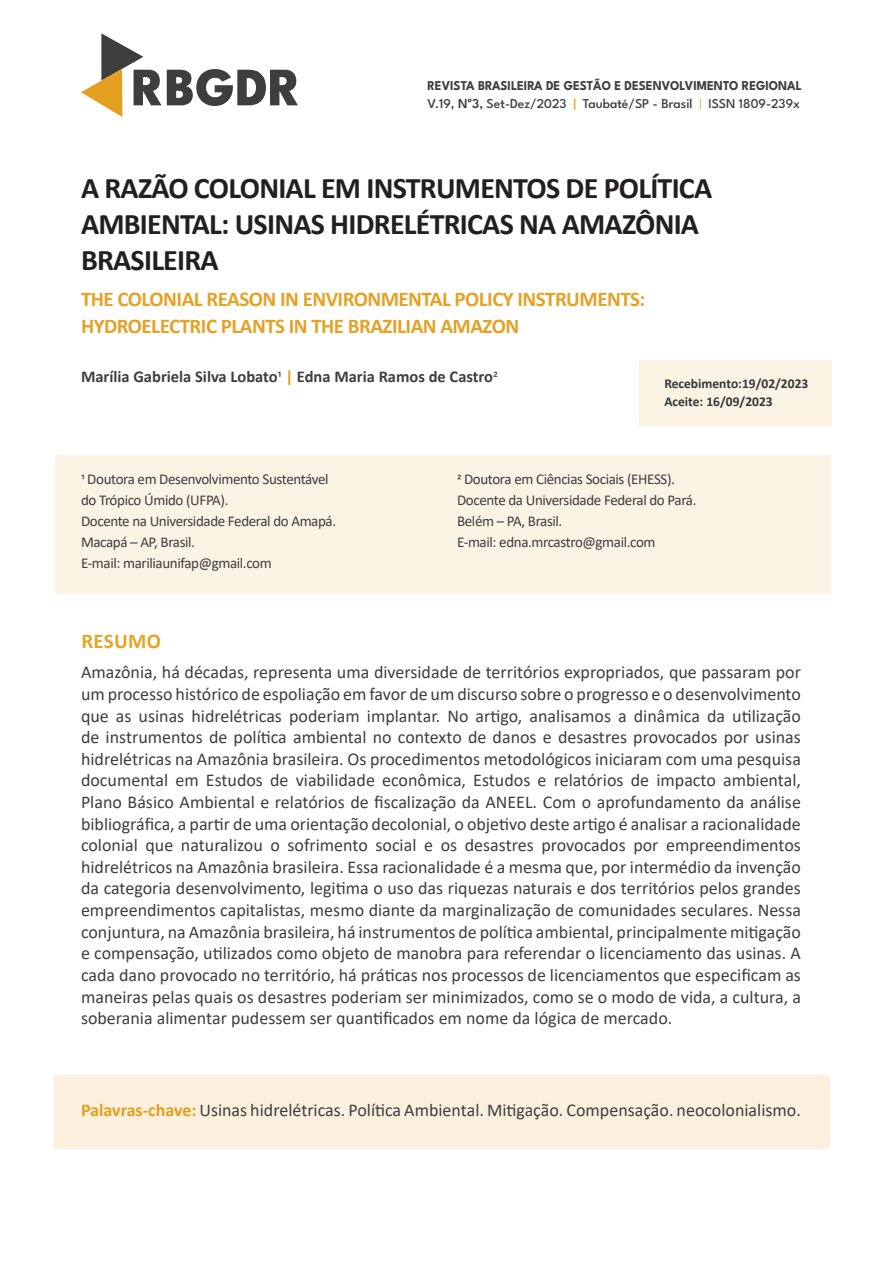
<style>
.page{position:relative;width:891px;height:1262px;background:#fff}
.page>*{position:absolute;margin:0;border:0;box-sizing:border-box;transform-origin:0 0}
.t1{font:800 54px "League Spartan";color:#3e3e3f}
.Titulo_Artigo{font:700 30px/36px "Calibri";letter-spacing:-.025em;color:#231f20}
.Titulo_Artigo-2{font:700 21px/27px "Calibri";letter-spacing:-.025em;color:#e4a227}
.Subtítulo_Artigos{font:700 21px "Calibri";letter-spacing:.015em;color:#e2a529}
.Resumo_e_Abstract{font:18px/21.6px "Calibri";color:#3e3e3f;text-align:justify}
.Palavra_Chave_-_Text{font:18px "Calibri";color:#3e3e3f}
.Autores{font:700 16.5px "Calibri";color:#3e3e3f}
.Instituições{font:15px "Calibri";letter-spacing:-.025em;color:#3e3e3f}
.t2{font:500 13.5px "League Spartan";color:#3e3e3f}
.t3{font:700 13.5px "League Spartan";color:#3e3e3f;scale:.94 1}
.Data_de_Recebido_e_A{font:700 13.5px "Calibri";color:#333739}
.s1{font-weight:600}
.s2{font-family:"Calibri";font-weight:700}
.s3{color:#e39f20}
.s4{font-weight:300;color:#e39f20}
.s5{font-weight:400}
.s6{font-weight:700;color:#e39f20}
</style>
<div class="page">
<div style="left:55px;top:455px;width:776px;height:139px;background:#fbf3e4"></div>
<div style="left:639px;top:360px;width:192px;height:66px;background:#fbf3e4"></div>
<div style="left:54px;top:1075px;width:776px;height:73px;background:#faf0dd"></div>
<svg style="left:81px;top:33px;width:62px;height:84px"></svg>
<h1 class="t1" style="left:132px;top:48px;width:171px">RBGDR</h1>
<p class="t3" style="left:428px;top:76px;width:400px">REVISTA BRASILEIRA DE GESTÃO E DESENVOLVIMENTO REGIONAL</p>
<p class="t2" style="left:428px;top:94px;width:374px">V.19, <span class="s1">N</span><span class="s2">°</span><span class="s1">3</span>, Set-Dez/2023 <span class="s3">|</span> Taubaté/SP - Brasil <span class="s4">|</span> ISSN 1809-239x</p>
<p class="Titulo_Artigo" style="left:81px;top:170px;width:633px">A RAZÃO COLONIAL EM INSTRUMENTOS DE POLÍTICA<br>AMBIENTAL: USINAS HIDRELÉTRICAS NA AMAZÔNIA<br>BRASILEIRA</p>
<p class="Titulo_Artigo-2" style="left:81px;top:285px;width:566px">THE COLONIAL REASON IN ENVIRONMENTAL POLICY INSTRUMENTS:<br>HYDROELECTRIC PLANTS IN THE BRAZILIAN AMAZON</p>
<p class="Autores" style="left:81px;top:364px;width:418px">Marília Gabriela Silva Lobato<span class="s5">1</span> <span class="s3">|</span> Edna Maria Ramos de Castro<span class="s5">2</span></p>
<p class="Data_de_Recebido_e_A" style="left:664px;top:374px;width:146px">Recebimento:19/02/2023</p>
<p class="Data_de_Recebido_e_A" style="left:664px;top:392px;width:110px">Aceite: 16/09/2023</p>
<p class="Instituições" style="left:81px;top:468px;width:249px">1 Doutora em Desenvolvimento Sustentável</p>
<p class="Instituições" style="left:81px;top:489px;width:149px">do Trópico Úmido (UFPA).</p>
<p class="Instituições" style="left:81px;top:510px;width:257px">Docente na Universidade Federal do Amapá.</p>
<p class="Instituições" style="left:81px;top:531px;width:116px">Macapá – AP, Brasil.</p>
<p class="Instituições" style="left:81px;top:552px;width:192px">E-mail: mariliaunifap@gmail.com</p>
<p class="Instituições" style="left:457px;top:468px;width:219px">2 Doutora em Ciências Sociais (EHESS).</p>
<p class="Instituições" style="left:457px;top:489px;width:241px">Docente da Universidade Federal do Pará.</p>
<p class="Instituições" style="left:457px;top:510px;width:107px">Belém – PA, Brasil.</p>
<p class="Instituições" style="left:457px;top:531px;width:200px">E-mail: edna.mrcastro@gmail.com</p>
<p class="Subtítulo_Artigos" style="left:81px;top:626px;width:81px">RESUMO</p>
<p class="Resumo_e_Abstract" style="left:81px;top:661px;width:722px">Amazônia, há décadas, representa uma diversidade de territórios expropriados, que passaram por um processo histórico de espoliação em favor de um discurso sobre o progresso e o desenvolvimento que as usinas hidrelétricas poderiam implantar. No artigo, analisamos a dinâmica da utilização de instrumentos de política ambiental no contexto de danos e desastres provocados por usinas hidrelétricas na Amazônia brasileira. Os procedimentos metodológicos iniciaram com uma pesquisa documental em Estudos de viabilidade econômica, Estudos e relatórios de impacto ambiental, Plano Básico Ambiental e relatórios de fiscalização da ANEEL. Com o aprofundamento da análise bibliográfica, a partir de uma orientação decolonial, o objetivo deste artigo é analisar a racionalidade colonial que naturalizou o sofrimento social e os desastres provocados por empreendimentos hidrelétricos na Amazônia brasileira. Essa racionalidade é a mesma que, por intermédio da invenção da categoria desenvolvimento, legitima o uso das riquezas naturais e dos territórios pelos grandes empreendimentos capitalistas, mesmo diante da marginalização de comunidades seculares. Nessa conjuntura, na Amazônia brasileira, há instrumentos de política ambiental, principalmente mitigação e compensação, utilizados como objeto de manobra para referendar o licenciamento das usinas. A cada dano provocado no território, há práticas nos processos de licenciamentos que especificam as maneiras pelas quais os desastres poderiam ser minimizados, como se o modo de vida, a cultura, a soberania alimentar pudessem ser quantificados em nome da lógica de mercado.</p>
<p class="Palavra_Chave_-_Text" style="left:81px;top:1097px;width:721px"><span class="s6">Palavras-chave:</span> Usinas hidrelétricas. Política Ambiental. Mitigação. Compensação. neocolonialismo.</p>
</div>
